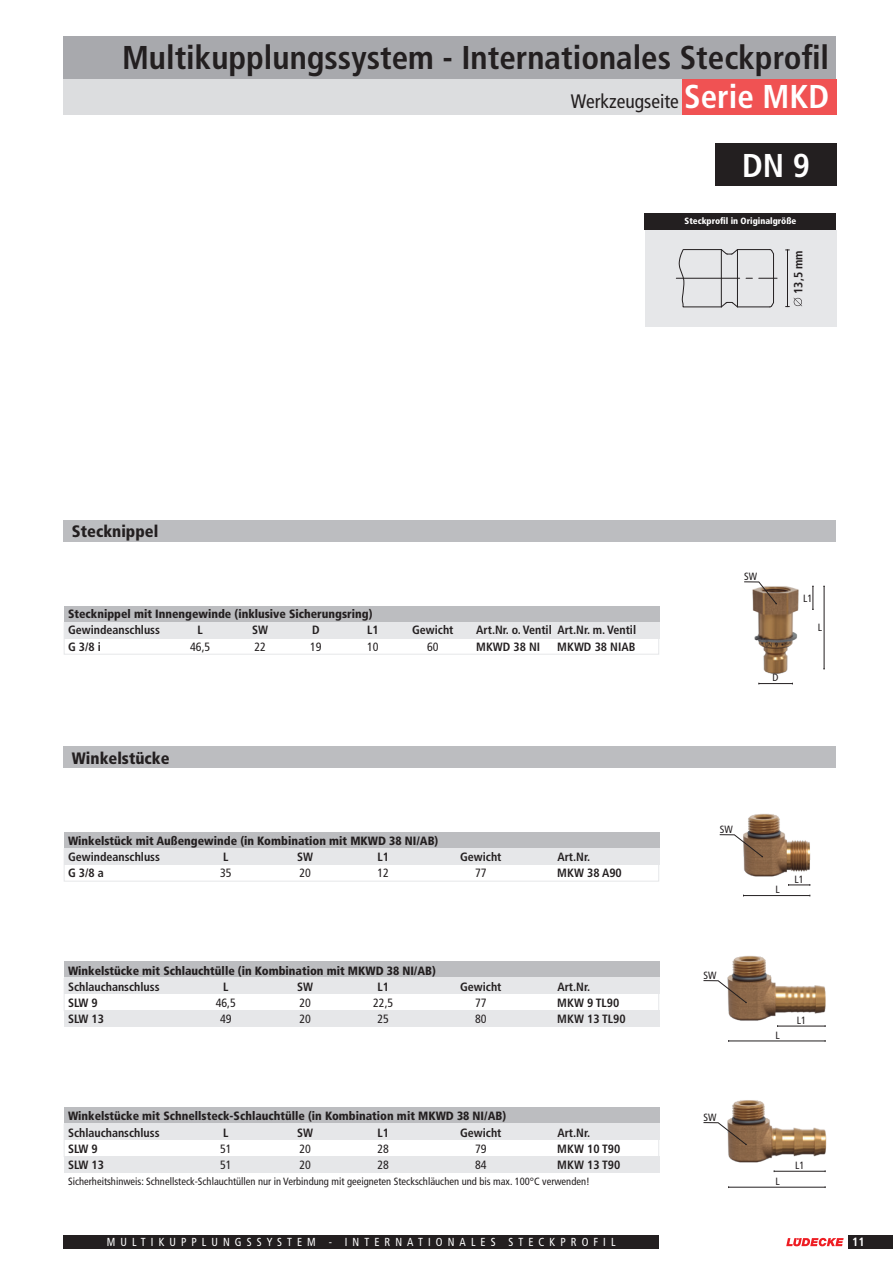
<style>
.page{position:relative;width:893px;height:1263px;background:#fff}
.page>*{position:absolute;margin:0;border:0;box-sizing:border-box;transform-origin:0 0}
.HEADLINE{font:700 condensed 33px "Frutiger LT Std";color:#231f20}
.HEADLINE-2{font:700 condensed 33px "Frutiger LT Std";color:#fff}
.HEADLINE-3{font:condensed 19.5px "Frutiger LT Std";color:#231f20}
.t1{font:900 condensed 16.5px "Frutiger LT Std";color:#231f20}
.t2{font:700 condensed 12px "Frutiger LT Std";color:#231f20}
.t3{font:900 condensed 12px "Frutiger LT Std";color:#231f20}
.t4{font:condensed 12px "Frutiger LT Std";color:#231f20}
.t5{font:700 condensed 12px "Frutiger LT Std";color:#fff}
.ULi{font:condensed 11.7px "Frutiger LT Std";letter-spacing:.46em;color:#fff;scale:.95 1}
.Maßzal_senkrecht{font:condensed 10.5px "Frutiger LT Std";color:#231f20}
.Intro{font:900 condensed 9px "Frutiger LT Std";color:#fff}
.s1{font-weight:700;font-size:33px;color:#fff}
</style>
<div class="page">
<svg style="left:786px;top:1238px;width:58px;height:8px"></svg>
<div style="left:848px;top:1235px;width:45px;height:13px;background:#231f20"></div>
<div style="left:716px;top:143px;width:121px;height:43px;background:#231f20"></div>
<div style="left:645px;top:230px;width:191px;height:96px;background:#e6e7e9"></div>
<div style="left:645px;top:213px;width:191px;height:17px;background:#231f20"></div>
<div style="left:64px;top:832px;width:595px;height:16px;background:#bcbdc0"></div>
<div style="left:64px;top:848px;width:595px;height:16px;background:#e6e7e9"></div>
<div style="left:64px;top:1107px;width:595px;height:17px;background:#bcbdc0"></div>
<div style="left:64px;top:1124px;width:595px;height:16px;background:#e6e7e9"></div>
<div style="left:64px;top:962px;width:595px;height:16px;background:#bcbdc0"></div>
<div style="left:64px;top:978px;width:595px;height:16px;background:#e6e7e9"></div>
<div style="left:64px;top:1010px;width:595px;height:16px;background:#e6e7e9"></div>
<div style="left:64px;top:1156px;width:595px;height:16px;background:#e6e7e9"></div>
<div style="left:63px;top:520px;width:773px;height:21px;background:#bcbdc0"></div>
<div style="left:63px;top:746px;width:773px;height:22px;background:#bcbdc0"></div>
<div style="left:64px;top:606px;width:595px;height:16px;background:#bcbdc0"></div>
<div style="left:64px;top:622px;width:595px;height:16px;background:#e6e7e9"></div>
<img style="left:752px;top:586px;width:47px;height:88px">
<img style="left:727px;top:955px;width:99px;height:66px">
<img style="left:727px;top:1100px;width:100px;height:63px">
<img style="left:743px;top:814px;width:68px;height:63px">
<hr style="left:787px;top:250px;width:1px;height:57px;background:#231f20">
<hr style="left:737px;top:249px;width:33px;height:1px;background:#231f20">
<hr style="left:737px;top:306px;width:33px;height:1px;background:#231f20">
<hr style="left:676px;top:278px;width:64px;height:1px;background:#231f20">
<svg style="left:759px;top:249px;width:18px;height:59px"></svg>
<svg style="left:679px;top:249px;width:59px;height:59px"></svg>
<div style="left:64px;top:1235px;width:595px;height:13px;background:#231f20"></div>
<hr style="left:759px;top:683px;width:33px;height:1px;background:#231f20">
<svg style="left:744px;top:581px;width:33px;height:23px"></svg>
<svg style="left:812px;top:586px;width:2px;height:24px"></svg>
<hr style="left:824px;top:586px;width:1px;height:83px;background:#231f20">
<hr style="left:743px;top:895px;width:67px;height:1px;background:#231f20">
<hr style="left:729px;top:1041px;width:96px;height:1px;background:#231f20">
<hr style="left:729px;top:1187px;width:96px;height:1px;background:#231f20">
<svg style="left:788px;top:884px;width:23px;height:2px"></svg>
<hr style="left:778px;top:1026px;width:47px;height:1px;background:#231f20">
<hr style="left:774px;top:1171px;width:51px;height:1px;background:#231f20">
<svg style="left:719px;top:834px;width:44px;height:23px"></svg>
<svg style="left:703px;top:980px;width:44px;height:23px"></svg>
<svg style="left:703px;top:1122px;width:44px;height:23px"></svg>
<div style="left:64px;top:36px;width:772px;height:43px;background:#a8a9ad"></div>
<div style="left:64px;top:79px;width:618px;height:35px;background:#dcdddf"></div>
<div style="left:682px;top:79px;width:154px;height:35px;background:#f05253"></div>
<svg style="left:786px;top:298px;width:16px;height:9px"></svg>
<p class="HEADLINE" style="left:122px;top:38px;width:709px">Multikupplungssystem - Internationales Steckprofil</p>
<p class="HEADLINE-3" style="left:571px;top:90px;width:260px">Werkzeugseite <span class="s1">Serie MKD</span></p>
<p class="HEADLINE-2" style="left:742px;top:146px;width:69px">DN 9</p>
<p class="Intro" style="left:684px;top:216px;width:113px">Steckprofil in Originalgröße</p>
<p class="t2" style="left:791px;top:294px;width:45px;rotate:-90deg">13,5 mm</p>
<p class="t1" style="left:72px;top:521px;width:88px">Stecknippel</p>
<p class="t3" style="left:68px;top:607px;width:306px">Stecknippel mit Innengewinde (inklusive Sicherungsring)</p>
<p class="t2" style="left:68px;top:623px;width:94px">Gewindeanschluss</p>
<p class="t2" style="left:198px;top:623px;width:7px">L</p>
<p class="t2" style="left:252px;top:623px;width:17px">SW</p>
<p class="t2" style="left:312px;top:623px;width:9px">D</p>
<p class="t2" style="left:367px;top:623px;width:13px">L1</p>
<p class="t2" style="left:412px;top:623px;width:43px">Gewicht</p>
<p class="t2" style="left:476px;top:623px;width:161px">Art.Nr. o. Ventil Art.Nr. m. Ventil</p>
<p class="t2" style="left:68px;top:639px;width:34px">G 3/8 i</p>
<p class="t4" style="left:190px;top:639px;width:22px">46,5</p>
<p class="t4" style="left:255px;top:639px;width:13px">22</p>
<p class="t4" style="left:310px;top:639px;width:13px">19</p>
<p class="t4" style="left:367px;top:639px;width:13px">10</p>
<p class="t4" style="left:427px;top:639px;width:13px">60</p>
<p class="t2" style="left:476px;top:639px;width:66px">MKWD 38 NI</p>
<p class="t2" style="left:557px;top:639px;width:80px">MKWD 38 NIAB</p>
<p class="t1" style="left:72px;top:748px;width:99px">Winkelstücke</p>
<p class="t3" style="left:68px;top:834px;width:372px">Winkelstück mit Außengewinde (in Kombination mit MKWD 38 NI/AB)</p>
<p class="t2" style="left:68px;top:850px;width:94px">Gewindeanschluss</p>
<p class="t2" style="left:223px;top:850px;width:7px">L</p>
<p class="t2" style="left:297px;top:850px;width:17px">SW</p>
<p class="t2" style="left:377px;top:850px;width:13px">L1</p>
<p class="t2" style="left:460px;top:850px;width:43px">Gewicht</p>
<p class="t2" style="left:557px;top:850px;width:34px">Art.Nr.</p>
<p class="t2" style="left:68px;top:866px;width:37px">G 3/8 a</p>
<p class="t4" style="left:220px;top:866px;width:13px">35</p>
<p class="t4" style="left:300px;top:866px;width:13px">20</p>
<p class="t4" style="left:378px;top:866px;width:13px">12</p>
<p class="t4" style="left:475px;top:866px;width:13px">77</p>
<p class="t2" style="left:557px;top:866px;width:66px">MKW 38 A90</p>
<p class="t3" style="left:68px;top:963px;width:369px">Winkelstücke mit Schlauchtülle (in Kombination mit MKWD 38 NI/AB)</p>
<p class="t2" style="left:68px;top:979px;width:93px">Schlauchanschluss</p>
<p class="t2" style="left:223px;top:979px;width:7px">L</p>
<p class="t2" style="left:297px;top:979px;width:17px">SW</p>
<p class="t2" style="left:377px;top:979px;width:13px">L1</p>
<p class="t2" style="left:460px;top:979px;width:43px">Gewicht</p>
<p class="t2" style="left:557px;top:979px;width:34px">Art.Nr.</p>
<p class="t2" style="left:68px;top:996px;width:31px">SLW 9</p>
<p class="t4" style="left:216px;top:996px;width:22px">46,5</p>
<p class="t4" style="left:300px;top:996px;width:13px">20</p>
<p class="t4" style="left:373px;top:996px;width:22px">22,5</p>
<p class="t4" style="left:475px;top:996px;width:13px">77</p>
<p class="t2" style="left:557px;top:996px;width:64px">MKW 9 TL90</p>
<p class="t2" style="left:68px;top:1012px;width:38px">SLW 13</p>
<p class="t4" style="left:220px;top:1012px;width:13px">49</p>
<p class="t4" style="left:300px;top:1012px;width:13px">20</p>
<p class="t4" style="left:378px;top:1012px;width:13px">25</p>
<p class="t4" style="left:475px;top:1012px;width:13px">80</p>
<p class="t2" style="left:557px;top:1012px;width:70px">MKW 13 TL90</p>
<p class="t3" style="left:68px;top:1109px;width:440px">Winkelstücke mit Schnellsteck-Schlauchtülle (in Kombination mit MKWD 38 NI/AB)</p>
<p class="t2" style="left:68px;top:1125px;width:93px">Schlauchanschluss</p>
<p class="t2" style="left:223px;top:1125px;width:7px">L</p>
<p class="t2" style="left:297px;top:1125px;width:17px">SW</p>
<p class="t2" style="left:377px;top:1125px;width:13px">L1</p>
<p class="t2" style="left:460px;top:1125px;width:43px">Gewicht</p>
<p class="t2" style="left:557px;top:1125px;width:34px">Art.Nr.</p>
<p class="t2" style="left:68px;top:1141px;width:31px">SLW 9</p>
<p class="t4" style="left:220px;top:1142px;width:13px">51</p>
<p class="t4" style="left:300px;top:1142px;width:13px">20</p>
<p class="t4" style="left:378px;top:1142px;width:13px">28</p>
<p class="t4" style="left:475px;top:1142px;width:13px">79</p>
<p class="t2" style="left:557px;top:1141px;width:64px">MKW 10 T90</p>
<p class="t2" style="left:68px;top:1158px;width:38px">SLW 13</p>
<p class="t4" style="left:220px;top:1158px;width:13px">51</p>
<p class="t4" style="left:300px;top:1158px;width:13px">20</p>
<p class="t4" style="left:378px;top:1158px;width:13px">28</p>
<p class="t4" style="left:475px;top:1158px;width:13px">84</p>
<p class="t2" style="left:557px;top:1158px;width:64px">MKW 13 T90</p>
<p class="Maßzal_senkrecht" style="left:68px;top:1175px;width:523px">Sicherheitshinweis: Schnellsteck-Schlauchtüllen nur in Verbindung mit geeigneten Steckschläuchen und bis max. 100°C verwenden!</p>
<p class="Maßzal_senkrecht" style="left:744px;top:570px;width:15px">SW</p>
<p class="Maßzal_senkrecht" style="left:773px;top:672px;width:8px">D</p>
<p class="Maßzal_senkrecht" style="left:803px;top:592px;width:11px">L1</p>
<p class="Maßzal_senkrecht" style="left:818px;top:622px;width:6px">L</p>
<p class="Maßzal_senkrecht" style="left:720px;top:823px;width:15px">SW</p>
<p class="Maßzal_senkrecht" style="left:703px;top:969px;width:15px">SW</p>
<p class="Maßzal_senkrecht" style="left:703px;top:1111px;width:15px">SW</p>
<p class="Maßzal_senkrecht" style="left:775px;top:884px;width:6px">L</p>
<p class="Maßzal_senkrecht" style="left:795px;top:873px;width:11px">L1</p>
<p class="Maßzal_senkrecht" style="left:775px;top:1029px;width:6px">L</p>
<p class="Maßzal_senkrecht" style="left:797px;top:1014px;width:11px">L1</p>
<p class="Maßzal_senkrecht" style="left:775px;top:1175px;width:6px">L</p>
<p class="Maßzal_senkrecht" style="left:795px;top:1159px;width:11px">L1</p>
<p class="ULi" style="left:159px;top:1235px;width:427px">MULTIKUPPLUNG - EUROPÄISCHES STECKPROFIL</p>
<p class="t5" style="left:852px;top:1235px;width:14px">11</p>
<p class="ULi" style="left:107px;top:1235px;width:537px">MULTIKUPPLUNGSSYSTEM - INTERNATIONALES STECKPROFIL</p>
</div>
